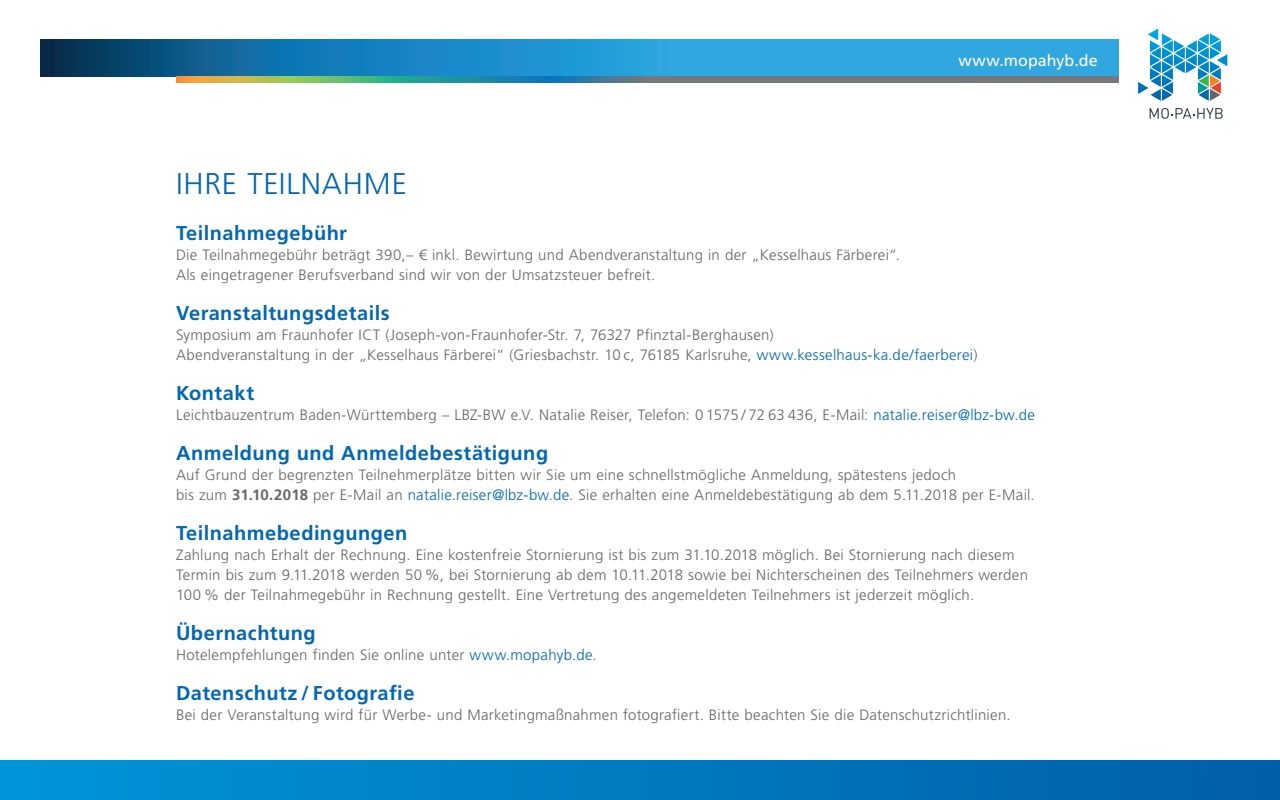
<style>
.page{position:relative;width:1280px;height:800px;background:#fff}
.page>*{position:absolute;margin:0;border:0;box-sizing:border-box;transform-origin:0 0}
.t1{font:300 30px "Frutiger LT Std";letter-spacing:.025em;color:#0166b3}
.t2{font:700 20px "Frutiger LT Std";letter-spacing:.025em;color:#0166b3}
.t3{font:16px "Frutiger LT Std";letter-spacing:.005em;color:#fff}
.t4{font:300 15px/20px "Frutiger LT Std";letter-spacing:.02em;color:#666}
.s1{color:#0166b3}
.s2{font-weight:700}
</style>
<div class="page">
<svg style="left:1138px;top:28px;width:90px;height:91px"></svg>
<svg style="left:40px;top:40px;width:1079px;height:36px"></svg>
<svg style="left:176px;top:77px;width:943px;height:6px"></svg>
<div style="left:0;top:760px;width:1280px;height:40px;background:linear-gradient(to right,#0095d9,#005ea8)"></div>
<p class="t3" style="left:958px;top:51px;width:141px">www.mopahyb.de</p>
<h1 class="t1" style="left:176px;top:166px;width:232px">IHRE TEILNAHME</h1>
<h2 class="t2" style="left:176px;top:221px;width:173px">Teilnahmegebühr</h2>
<p class="t4" style="left:176px;top:245px;width:726px">Die Teilnahmegebühr beträgt 390,– € inkl. Bewirtung und Abendveranstaltung in der „Kesselhaus Färberei“.<br>Als eingetragener Berufsverband sind wir von der Umsatzsteuer befreit.</p>
<h2 class="t2" style="left:176px;top:301px;width:215px">Veranstaltungsdetails</h2>
<p class="t4" style="left:176px;top:325px;width:803px">Symposium am Fraunhofer ICT (Joseph-von-Fraunhofer-Str. 7, 76327 Pfinztal-Berghausen)<br>Abendveranstaltung in der „Kesselhaus Färberei“ (Griesbachstr. 10 c, 76185 Karlsruhe, <span class="s1">www.kesselhaus-ka.de/faerberei</span>)</p>
<h2 class="t2" style="left:176px;top:381px;width:80px">Kontakt</h2>
<p class="t4" style="left:176px;top:405px;width:861px">Leichtbauzentrum Baden-Württemberg – LBZ-BW e.V. Natalie Reiser, Telefon: 0 1575 / 72 63 436, E-Mail: <span class="s1">natalie.reiser@lbz-bw.de</span></p>
<h2 class="t2" style="left:176px;top:441px;width:374px">Anmeldung und Anmeldebestätigung</h2>
<p class="t4" style="left:176px;top:465px;width:860px">Auf Grund der begrenzten Teilnehmerplätze bitten wir Sie um eine schnellstmögliche Anmeldung, spätestens jedoch<br>bis zum <span class="s2">31.10.2018</span> per E-Mail an <span class="s1">natalie.reiser@lbz-bw.de</span>. Sie erhalten eine Anmeldebestätigung ab dem 5.11.2018 per E-Mail.</p>
<h2 class="t2" style="left:176px;top:521px;width:233px">Teilnahmebedingungen</h2>
<p class="t4" style="left:176px;top:545px;width:854px">Zahlung nach Erhalt der Rechnung. Eine kostenfreie Stornierung ist bis zum 31.10.2018 möglich. Bei Stornierung nach diesem<br>Termin bis zum 9.11.2018 werden 50 %, bei Stornierung ab dem 10.11.2018 sowie bei Nichterscheinen des Teilnehmers werden<br>100 % der Teilnahmegebühr in Rechnung gestellt. Eine Vertretung des angemeldeten Teilnehmers ist jederzeit möglich.</p>
<h2 class="t2" style="left:176px;top:621px;width:141px">Übernachtung</h2>
<p class="t4" style="left:176px;top:645px;width:422px">Hotelempfehlungen finden Sie online unter <span class="s1">www.mopahyb.de</span>.</p>
<h2 class="t2" style="left:176px;top:681px;width:240px">Datenschutz / Fotografie</h2>
<p class="t4" style="left:176px;top:705px;width:836px">Bei der Veranstaltung wird für Werbe- und Marketingmaßnahmen fotografiert. Bitte beachten Sie die Datenschutzrichtlinien.</p>
</div>
